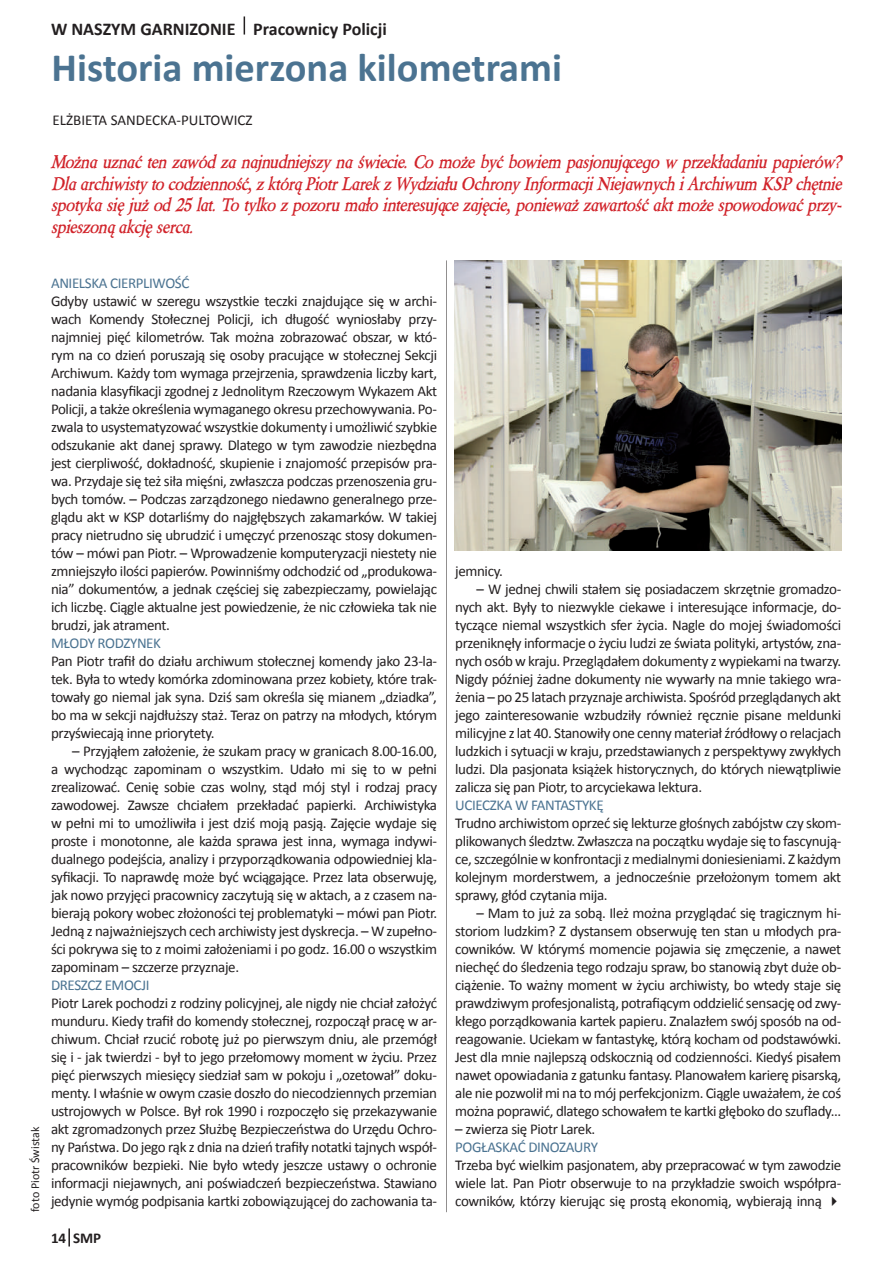
<style>
.page{position:relative;width:893px;height:1263px;background:#fff}
.page>*{position:absolute;margin:0;border:0;box-sizing:border-box;transform-origin:0 0}
.t1{font:700 40.5px "Calibri";color:#4b7391}
.t2{font:italic 700 18px/21.6px "Berylium";letter-spacing:-.01em;color:#d1232a;text-align:justify}
.t3{font:700 18px "Calibri";color:#231f20}
.t4{font:15px/18px "Calibri";letter-spacing:-.025em;color:#231f20;text-align:justify}
.t5{font:15px "Calibri";letter-spacing:-.025em;color:#4b7391}
.t6{font:15px "Calibri";color:#231f20}
.t7{font:700 15px "Calibri";color:#231f20}
.t8{font:12px "Calibri";color:#231f20}
</style>
<div class="page">
<svg style="left:68px;top:1228px;width:2px;height:18px"></svg>
<hr style="left:446px;top:260px;width:1px;height:952px;background:#231f20">
<img style="left:455px;top:260px;width:386px;height:290px">
<svg style="left:244px;top:16px;width:1px;height:19px"></svg>
<p class="t3" style="left:51px;top:17px;width:337px">W NASZYM GARNIZONIE Pracownicy Policji</p>
<h1 class="t1" style="left:52px;top:42px;width:512px">Historia mierzona kilometrami</h1>
<p class="t6" style="left:53px;top:111px;width:201px">ELŻBIETA SANDECKA-PULTOWICZ</p>
<p class="t2" style="left:51px;top:151px;width:792px">Można uznać ten zawód za najnudniejszy na świecie. Co może być bowiem pasjonującego w przekładaniu papierów?<br>Dla archiwisty to codzienność, z którą Piotr Larek z Wydziału Ochrony Informacji Niejawnych i Archiwum KSP chętnie spotyka się już od 25 lat. To tylko z pozoru mało interesujące zajęcie, ponieważ zawartość akt może spowodować przy&shy;spieszoną akcję serca.</p>
<p class="t8" style="left:27px;top:1212px;width:87px;rotate:-90deg">foto Piotr Świstak</p>
<p class="t5" style="left:51px;top:274px;width:140px">ANIELSKA CIERPLIWOŚĆ</p>
<p class="t4" style="left:51px;top:292px;width:388px">Gdyby ustawić w szeregu wszystkie teczki znajdujące się w archi&shy;wach Komendy Stołecznej Policji, ich długość wyniosłaby przy&shy;najmniej pięć kilometrów. Tak można zobrazować obszar, w któ&shy;rym na co dzień poruszają się osoby pracujące w stołecznej Sekcji Archiwum. Każdy tom wymaga przejrzenia, sprawdzenia liczby kart, nadania klasyfikacji zgodnej z Jednolitym Rzeczowym Wykazem Akt Policji, a także określenia wymaganego okresu przechowywania. Po&shy;zwala to usystematyzować wszystkie dokumenty i umożliwić szybkie odszukanie akt danej sprawy. Dlatego w tym zawodzie niezbędna jest cierpliwość, dokładność, skupienie i znajomość przepisów pra&shy;wa. Przydaje się też siła mięśni, zwłaszcza podczas przenoszenia gru&shy;bych tomów. – Podczas zarządzonego niedawno generalnego prze&shy;glądu akt w KSP dotarliśmy do najgłębszych zakamarków. W takiej pracy nietrudno się ubrudzić i umęczyć przenosząc stosy dokumen&shy;tów – mówi pan Piotr. – Wprowadzenie komputeryzacji niestety nie zmniejszyło ilości papierów. Powinniśmy odchodzić od „produkowa&shy;nia” dokumentów, a jednak częściej się zabezpieczamy, powielając ich liczbę. Ciągle aktualne jest powiedzenie, że nic człowieka tak nie brudzi, jak atrament.</p>
<p class="t5" style="left:51px;top:634px;width:112px">MŁODY RODZYNEK</p>
<p class="t4" style="left:51px;top:652px;width:388px">Pan Piotr trafił do działu archiwum stołecznej komendy jako 23-la&shy;tek. Była to wtedy komórka zdominowana przez kobiety, które trak&shy;towały go niemal jak syna. Dziś sam określa się mianem „dziadka”, bo ma w sekcji najdłuższy staż. Teraz on patrzy na młodych, którym przyświecają inne priorytety.</p>
<p class="t4" style="left:51px;top:742px;width:388px;text-indent:21px">– Przyjąłem założenie, że szukam pracy w granicach 8.00-16.00, a wychodząc zapominam o wszystkim. Udało mi się to w pełni zrealizować. Cenię sobie czas wolny, stąd mój styl i rodzaj pracy zawodowej. Zawsze chciałem przekładać papierki. Archiwistyka w pełni mi to umożliwiła i jest dziś moją pasją. Zajęcie wydaje się proste i monotonne, ale każda sprawa jest inna, wymaga indywi&shy;dualnego podejścia, analizy i przyporządkowania odpowiedniej kla&shy;syfikacji. To naprawdę może być wciągające. Przez lata obserwuję, jak nowo przyjęci pracownicy zaczytują się w aktach, a z czasem na&shy;bierają pokory wobec złożoności tej problematyki – mówi pan Piotr.<br>Jedną z najważniejszych cech archiwisty jest dyskrecja. – W zupełno&shy;ści pokrywa się to z moimi założeniami i po godz. 16.00 o wszystkim zapominam – szczerze przyznaje.</p>
<p class="t5" style="left:51px;top:976px;width:100px">DRESZCZ EMOCJI</p>
<p class="t4" style="left:51px;top:994px;width:388px">Piotr Larek pochodzi z rodziny policyjnej, ale nigdy nie chciał założyć munduru. Kiedy trafił do komendy stołecznej, rozpoczął pracę w ar&shy;chiwum. Chciał rzucić robotę już po pierwszym dniu, ale przemógł się i - jak twierdzi - był to jego przełomowy moment w życiu. Przez pięć pierwszych miesięcy siedział sam w pokoju i „ozetował” doku&shy;menty. I właśnie w owym czasie doszło do niecodziennych przemian ustrojowych w Polsce. Był rok 1990 i rozpoczęło się przekazywanie akt zgromadzonych przez Służbę Bezpieczeństwa do Urzędu Ochro&shy;ny Państwa. Do jego rąk z dnia na dzień trafiły notatki tajnych współ&shy;pracowników bezpieki. Nie było wtedy jeszcze ustawy o ochronie informacji niejawnych, ani poświadczeń bezpieczeństwa. Stawiano jedynie wymóg podpisania kartki zobowiązującej do zachowania ta-</p>
<p class="t7" style="left:51px;top:1228px;width:52px">14 SMP</p>
<p class="t4" style="left:455px;top:562px;width:49px">jemnicy.</p>
<p class="t4" style="left:455px;top:580px;width:388px;text-indent:21px">– W jednej chwili stałem się posiadaczem skrzętnie gromadzo&shy;nych akt. Były to niezwykle ciekawe i interesujące informacje, do&shy;tyczące niemal wszystkich sfer życia. Nagle do mojej świadomości przeniknęły informacje o życiu ludzi ze świata polityki, artystów, zna&shy;nych osób w kraju. Przeglądałem dokumenty z wypiekami na twarzy.<br>Nigdy później żadne dokumenty nie wywarły na mnie takiego wra&shy;żenia – po 25 latach przyznaje archiwista. Spośród przeglądanych akt jego zainteresowanie wzbudziły również ręcznie pisane meldunki milicyjne z lat 40. Stanowiły one cenny materiał źródłowy o relacjach ludzkich i sytuacji w kraju, przedstawianych z perspektywy zwykłych ludzi. Dla pasjonata książek historycznych, do których niewątpliwie zalicza się pan Piotr, to arcyciekawa lektura.</p>
<p class="t5" style="left:455px;top:796px;width:150px">UCIECZKA W FANTASTYKĘ</p>
<p class="t4" style="left:455px;top:814px;width:388px">Trudno archiwistom oprzeć się lekturze głośnych zabójstw czy skom&shy;plikowanych śledztw. Zwłaszcza na początku wydaje się to fascynują&shy;ce, szczególnie w konfrontacji z medialnymi doniesieniami. Z każdym kolejnym morderstwem, a jednocześnie przełożonym tomem akt sprawy, głód czytania mija.</p>
<p class="t4" style="left:455px;top:904px;width:388px;text-indent:21px">– Mam to już za sobą. Ileż można przyglądać się tragicznym hi&shy;storiom ludzkim? Z dystansem obserwuję ten stan u młodych pra&shy;cowników. W którymś momencie pojawia się zmęczenie, a nawet niechęć do śledzenia tego rodzaju spraw, bo stanowią zbyt duże ob&shy;ciążenie. To ważny moment w życiu archiwisty, bo wtedy staje się prawdziwym profesjonalistą, potrafiącym oddzielić sensację od zwy&shy;kłego porządkowania kartek papieru. Znalazłem swój sposób na od&shy;reagowanie. Uciekam w fantastykę, którą kocham od podstawówki.<br>Jest dla mnie najlepszą odskocznią od codzienności. Kiedyś pisałem nawet opowiadania z gatunku fantasy. Planowałem karierę pisarską, ale nie pozwolił mi na to mój perfekcjonizm. Ciągle uważałem, że coś można poprawić, dlatego schowałem te kartki głęboko do szuflady...</p>
<p class="t4" style="left:455px;top:1120px;width:142px">– zwierza się Piotr Larek.</p>
<p class="t5" style="left:455px;top:1138px;width:144px">POGŁASKAĆ DINOZAURY</p>
<p class="t4" style="left:455px;top:1156px;width:388px">Trzeba być wielkim pasjonatem, aby przepracować w tym zawodzie wiele lat. Pan Piotr obserwuje to na przykładzie swoich współpra&shy;cowników, którzy kierując się prostą ekonomią, wybierają inną ✔</p>
</div>
